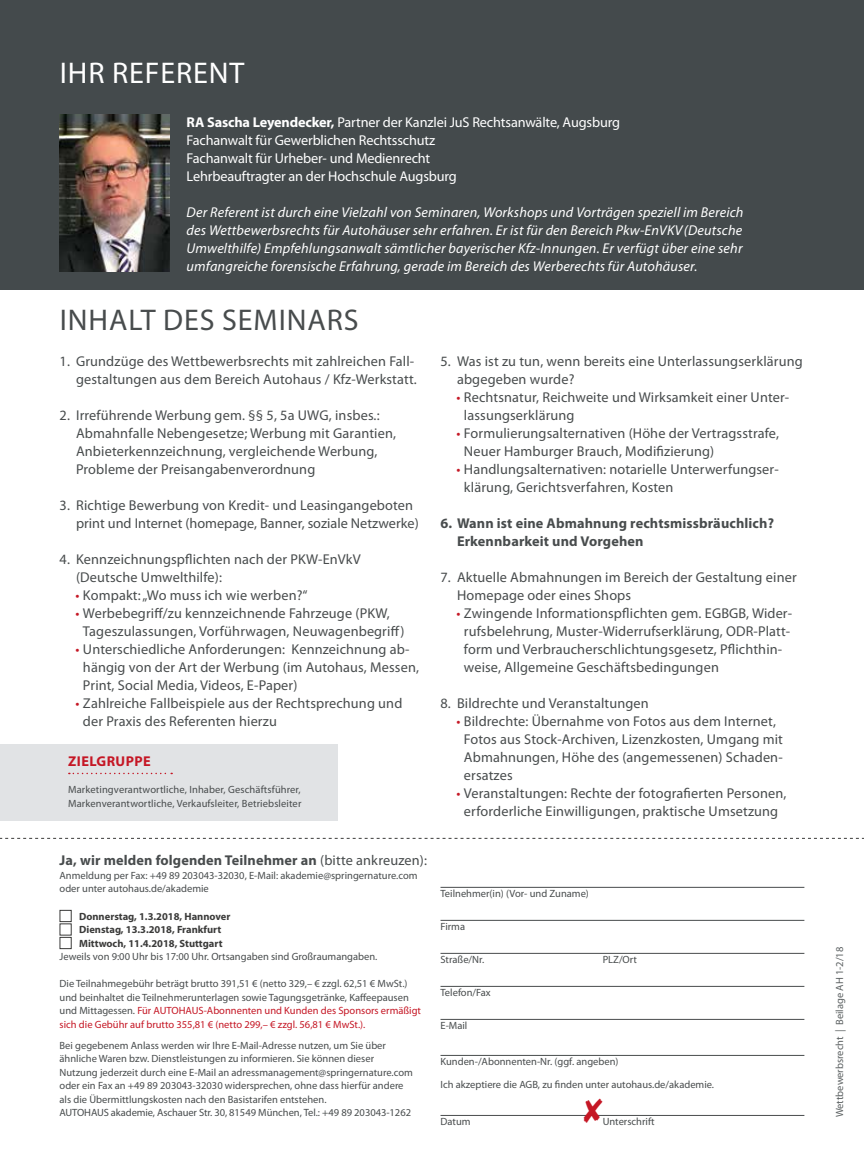
<style>
.page{position:relative;width:864px;height:1157px;background:#fff}
.page>*{position:absolute;margin:0;border:0;box-sizing:border-box;transform-origin:0 0}
.t1{font:30px "Myriad Pro";letter-spacing:.03em;color:#484c4d}
.t2{font:30px "Myriad Pro";letter-spacing:.03em;color:#fff}
.t3{font:14.25px/18px "Myriad Pro";letter-spacing:.01em;color:#484c4d}
.t4{font:italic 14.25px/18px "Myriad Pro";letter-spacing:.01em;color:#fff;text-align:justify}
.t5{font:14.25px/18px "Myriad Pro";letter-spacing:-.01em;color:#fff}
.t6{font:700 14.25px/18px "Myriad Pro";letter-spacing:.01em;color:#484c4d}
.t7{font:700 14.25px "Myriad Pro";letter-spacing:.03em;color:#c51725}
.t8{font:10.5px/13.5px "Myriad Pro";color:#484c4d}
.t9{font:700 10.5px/13.5px "Myriad Pro";color:#3b3b3a}
.t10{font:10.5px "Myriad Pro";color:#5c6162}
.s1{font-weight:700}
.s2{color:#c51725}
.s3{font-weight:400}
</style>
<div class="page">
<div style="left:0;top:0;width:863px;height:289px;background:#444a4c"></div>
<div style="left:60px;top:910px;width:12px;height:12px;background:#fff;border:1px solid #3b3b3a"></div>
<div style="left:60px;top:923px;width:12px;height:12px;background:#fff;border:1px solid #3b3b3a"></div>
<div style="left:60px;top:937px;width:12px;height:12px;background:#fff;border:1px solid #3b3b3a"></div>
<hr style="left:440px;top:887px;width:364px;height:1px;background:#484c4d">
<hr style="left:440px;top:920px;width:364px;height:1px;background:#484c4d">
<hr style="left:440px;top:953px;width:364px;height:1px;background:#484c4d">
<hr style="left:440px;top:986px;width:364px;height:1px;background:#484c4d">
<hr style="left:440px;top:1019px;width:364px;height:1px;background:#484c4d">
<hr style="left:440px;top:1055px;width:364px;height:1px;background:#484c4d">
<hr style="left:440px;top:1115px;width:364px;height:1px;background:#484c4d">
<svg style="left:0;top:838px;width:863px;height:1px"></svg>
<div style="left:0;top:744px;width:337px;height:76px;background:#e1e3e5"></div>
<svg style="left:69px;top:772px;width:103px;height:2px"></svg>
<img style="left:60px;top:114px;width:109px;height:157px">
<svg style="left:583px;top:1114px;width:19px;height:1px"></svg>
<h1 class="t2" style="left:60px;top:54px;width:186px">IHR REFERENT</h1>
<p class="t5" style="left:186px;top:113px;width:435px"><span class="s1">RA Sascha Leyendecker,</span> Partner der Kanzlei JuS Rechtsanwälte, Augsburg Fachanwalt für Gewerblichen Rechtsschutz<br>Fachanwalt für Urheber- und Medienrecht<br>Lehrbeauftragter an der Hochschule Augsburg</p>
<p class="t4" style="left:186px;top:203px;width:558px">Der Referent ist durch eine Vielzahl von Seminaren, Workshops und Vorträgen speziell im Bereich des Wettbewerbsrechts für Autohäuser sehr erfahren. Er ist für den Bereich Pkw-EnVKV (Deutsche Umwelthilfe) Empfehlungsanwalt sämtlicher bayerischer Kfz-Innungen. Er verfügt über eine sehr umfangreiche forensische Erfahrung, gerade im Bereich des Werberechts für Autohäuser.</p>
<h1 class="t1" style="left:60px;top:301px;width:300px">INHALT DES SEMINARS</h1>
<p class="t3" style="left:60px;top:352px;width:358px;text-align:right">1. Grundzüge des Wettbewerbsrechts mit zahlreichen Fall&shy;gestaltungen aus dem Bereich Autohaus / Kfz-Werkstatt.</p>
<p class="t3" style="left:76px;top:406px;width:321px;text-indent:-17px">2. Irreführende Werbung gem. §§ 5, 5a UWG, insbes.:<br>Abmahnfalle Nebengesetze; Werbung mit Garantien, Anbieterkennzeichnung, vergleichende Werbung, Probleme der Preisangabenverordnung</p>
<p class="t3" style="left:76px;top:496px;width:344px;text-indent:-17px">3. Richtige Bewerbung von Kredit- und Leasingangeboten print und Internet (homepage, Banner, soziale Netzwerke)</p>
<p class="t3" style="left:76px;top:550px;width:286px;text-indent:-17px">4. Kennzeichnungspflichten nach der PKW-EnVkV (Deutsche Umwelthilfe):</p>
<p class="t3" style="left:75px;top:585px;width:233px"><span class="s2">•</span> Kompakt: „Wo muss ich wie werben?“</p>
<p class="t3" style="left:83px;top:603px;width:323px;text-indent:-7px"><span class="s2">•</span> Werbebegriff/zu kennzeichnende Fahrzeuge (PKW,<br>Tageszulassungen, Vorführwagen, Neuwagenbegriff)</p>
<p class="t3" style="left:83px;top:639px;width:337px;text-indent:-7px"><span class="s2">•</span> Unterschiedliche Anforderungen: Kennzeichnung ab&shy;hängig von der Art der Werbung (im Autohaus, Messen,<br>Print, Social Media, Videos, E-Paper)</p>
<p class="t3" style="left:83px;top:693px;width:321px;text-indent:-7px"><span class="s2">•</span> Zahlreiche Fallbeispiele aus der Rechtsprechung und der Praxis des Referenten hierzu</p>
<p class="t7" style="left:68px;top:752px;width:84px">ZIELGRUPPE</p>
<p class="t8" style="left:68px;top:783px;width:235px">Marketingverantwortliche, Inhaber, Geschäftsführer,<br>Markenverantwortliche, Verkaufsleiter, Betriebsleiter</p>
<p class="t3" style="left:457px;top:352px;width:347px;text-indent:-17px">5. Was ist zu tun, wenn bereits eine Unterlassungserklärung abgegeben wurde?</p>
<p class="t3" style="left:463px;top:388px;width:326px;text-indent:-7px"><span class="s2">•</span> Rechtsnatur, Reichweite und Wirksamkeit einer Unter&shy;lassungserklärung</p>
<p class="t3" style="left:463px;top:424px;width:316px;text-indent:-7px"><span class="s2">•</span> Formulierungsalternativen (Höhe der Vertragsstrafe,<br>Neuer Hamburger Brauch, Modifizierung)</p>
<p class="t3" style="left:463px;top:460px;width:316px;text-indent:-7px"><span class="s2">•</span> Handlungsalternativen: notarielle Unterwerfungser&shy;klärung, Gerichtsverfahren, Kosten</p>
<p class="t6" style="left:457px;top:513px;width:318px;text-indent:-17px">6. Wann ist eine Abmahnung rechtsmissbräuchlich?<br>Erkennbarkeit und Vorgehen</p>
<p class="t3" style="left:457px;top:567px;width:341px;text-indent:-17px">7. Aktuelle Abmahnungen im Bereich der Gestaltung einer<br>Homepage oder eines Shops</p>
<p class="t3" style="left:463px;top:603px;width:329px;text-indent:-7px"><span class="s2">•</span> Zwingende Informationspflichten gem. EGBGB, Wider&shy;rufsbelehrung, Muster-Widerrufserklärung, ODR-Platt&shy;form und Verbraucherschlichtungsgesetz, Pflichthin&shy;weise, Allgemeine Geschäftsbedingungen</p>
<p class="t3" style="left:440px;top:693px;width:210px">8. Bildrechte und Veranstaltungen</p>
<p class="t3" style="left:463px;top:711px;width:320px;text-indent:-7px"><span class="s2">•</span> Bildrechte: Übernahme von Fotos aus dem Internet, Fotos aus Stock-Archiven, Lizenzkosten, Umgang mit Abmahnungen, Höhe des (angemessenen) Schaden&shy;ersatzes</p>
<p class="t3" style="left:456px;top:783px;width:331px;text-align:center"><span class="s2">•</span> Veranstaltungen: Rechte der fotografierten Personen, erforderliche Einwilligungen, praktische Umsetzung</p>
<p class="t6" style="left:60px;top:851px;width:369px">Ja, wir melden folgenden Teilnehmer an <span class="s3">(bitte ankreuzen):</span></p>
<p class="t8" style="left:60px;top:868px;width:359px">Anmeldung per Fax: +49 89 203043-32030, E-Mail: akademie@springernature.com oder unter autohaus.de/akademie</p>
<p class="t9" style="left:79px;top:909px;width:153px">Donnerstag, 1.3.2018, Hannover<br>Dienstag, 13.3.2018, Frankfurt<br>Mittwoch, 11.4.2018, Stuttgart</p>
<p class="t8" style="left:60px;top:950px;width:319px">Jeweils von 9:00 Uhr bis 17:00 Uhr. Ortsangaben sind Großraumangaben.</p>
<p class="t8" style="left:60px;top:977px;width:363px">Die Teilnahmegebühr beträgt brutto 391,51 € (netto 329,– € zzgl. 62,51 € MwSt.) und beinhaltet die Teilnehmerunterlagen sowie Tagungsgetränke, Kaffeepausen und Mittagessen. <span class="s2">Für AUTOHAUS-Abonnenten und Kunden des Sponsors ermäßigt sich die Gebühr auf brutto 355,81 € (netto 299,– € zzgl. 56,81 € MwSt.).</span></p>
<p class="t8" style="left:60px;top:1038px;width:354px">Bei gegebenem Anlass werden wir Ihre E-Mail-Adresse nutzen, um Sie über ähnliche Waren bzw. Dienstleistungen zu informieren. Sie können dieser Nutzung jederzeit durch eine E-Mail an adressmanagement@springernature.com oder ein Fax an +49 89 203043-32030 widersprechen, ohne dass hierfür andere als die Übermittlungskosten nach den Basistarifen entstehen.<br>AUTOHAUS akademie, Aschauer Str. 30, 81549 München, Tel.: +49 89 203043-1262</p>
<p class="t8" style="left:440px;top:887px;width:150px">Teilnehmer(in) (Vor- und Zuname)</p>
<p class="t8" style="left:440px;top:920px;width:26px">Firma</p>
<p class="t8" style="left:440px;top:953px;width:45px">Straße/Nr.</p>
<p class="t8" style="left:602px;top:953px;width:36px">PLZ/Ort</p>
<p class="t8" style="left:440px;top:986px;width:52px">Telefon/Fax</p>
<p class="t8" style="left:440px;top:1019px;width:28px">E-Mail</p>
<p class="t8" style="left:440px;top:1050px;width:275px;line-height:22.5px">Kunden-/Abonnenten-Nr. (ggf. angeben)<br>Ich akzeptiere die AGB, zu finden unter autohaus.de/akademie.</p>
<p class="t8" style="left:440px;top:1115px;width:32px">Datum</p>
<p class="t8" style="left:602px;top:1115px;width:53px">Unterschrift</p>
<p class="t10" style="left:832px;top:1117px;width:172px;rotate:-90deg">Wettbewerbsrecht | Beilage AH 1-2/18</p>
</div>
